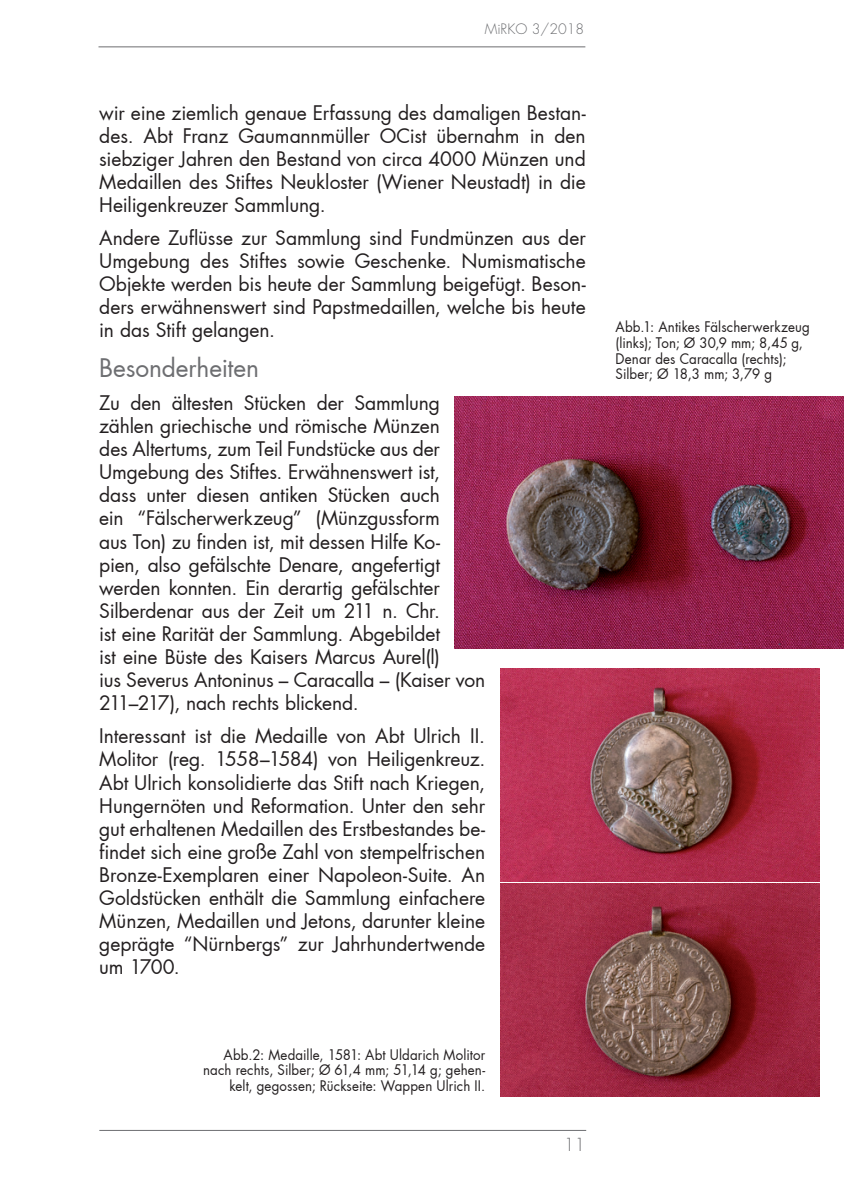
<style>
.page{position:relative;width:844px;height:1191px;background:#fff}
.page>*{position:absolute;margin:0;border:0;box-sizing:border-box;transform-origin:0 0}
.t1{font:24.5px "Futura";letter-spacing:-.005em;color:#6d6e71}
.t2{font:19.25px/23.1px "Futura";letter-spacing:-.01em;color:#231f20;text-align:justify}
.t3{font:300 17.5px "Futura";color:#6d6e71}
.t4{font:14px/15.8px "Futura";letter-spacing:.01em;color:#231f20;scale:.95 1}
.t5{font:300 14px "Futura";color:#6d6e71}
</style>
<div class="page">
<hr style="left:99px;top:1130px;width:487px;height:1px;background:#6d6e71">
<hr style="left:98px;top:47px;width:487px;height:1px;background:#6d6e71">
<img style="left:455px;top:397px;width:388px;height:251px">
<img style="left:500px;top:669px;width:319px;height:212px">
<img style="left:500px;top:883px;width:319px;height:213px">
<p class="t5" style="left:484px;top:20px;width:101px">MiRKO 3/2018</p>
<p class="t2" style="left:99px;top:101px;width:488px">wir eine ziemlich genaue Erfassung des damaligen Bestan&shy;des. Abt Franz Gaumannmüller OCist übernahm in den siebziger Jahren den Bestand von circa 4000 Münzen und Medaillen des Stiftes Neukloster (Wiener Neustadt) in die Heiligenkreuzer Sammlung.</p>
<p class="t2" style="left:99px;top:226px;width:488px">Andere Zuflüsse zur Sammlung sind Fundmünzen aus der Umgebung des Stiftes sowie Geschenke. Numismatische Objekte werden bis heute der Sammlung beigefügt. Beson&shy;ders erwähnenswert sind Papstmedaillen, welche bis heute in das Stift gelangen.</p>
<p class="t1" style="left:99px;top:351px;width:161px">Besonderheiten</p>
<p class="t2" style="left:99px;top:391px;width:387px;text-align:left">Zu den ältesten Stücken der Sammlung zählen griechische und römische Münzen<br>des Altertums, zum Teil Fundstücke aus der Umgebung des Stiftes. Erwähnenswert ist,<br>dass unter diesen antiken Stücken auch<br>ein “Fälscherwerkzeug” (Münzgussform<br>aus Ton) zu finden ist, mit dessen Hilfe Ko&shy;pien, also gefälschte Denare, angefertigt werden konnten. Ein derartig gefälschter Silberdenar aus der Zeit um 211 n. Chr.<br>ist eine Rarität der Sammlung. Abgebildet<br>ist eine Büste des Kaisers Marcus Aurel(l)<br>ius Severus Antoninus – Caracalla – (Kaiser von 211–217), nach rechts blickend.</p>
<p class="t2" style="left:99px;top:724px;width:387px">Interessant ist die Medaille von Abt Ulrich II.<br>Molitor (reg. 1558–1584) von Heiligenkreuz.<br>Abt Ulrich konsolidierte das Stift nach Kriegen, Hungernöten und Reformation. Unter den sehr gut erhaltenen Medaillen des Erstbestandes be&shy;findet sich eine große Zahl von stempelfrischen Bronze-Exemplaren einer Napoleon-Suite. An Goldstücken enthält die Sammlung einfachere Münzen, Medaillen und Jetons, darunter kleine geprägte “Nürnbergs” zur Jahrhundertwende um 1700.</p>
<p class="t4" style="left:203px;top:1046px;width:298px;text-align:right">Abb.2: Medaille, 1581: Abt Uldarich Molitor nach rechts, Silber; Ø 61,4 mm; 51,14 g; gehen&shy;kelt, gegossen; Rückseite: Wappen Ulrich II.</p>
<p class="t3" style="left:563px;top:1134px;width:23px">11</p>
<p class="t4" style="left:615px;top:319px;width:206px">Abb.1: Antikes Fälscherwerkzeug (links); Ton; Ø 30,9 mm; 8,45 g,<br>Denar des Caracalla (rechts);<br>Silber; Ø 18,3 mm; 3,79 g</p>
</div>
